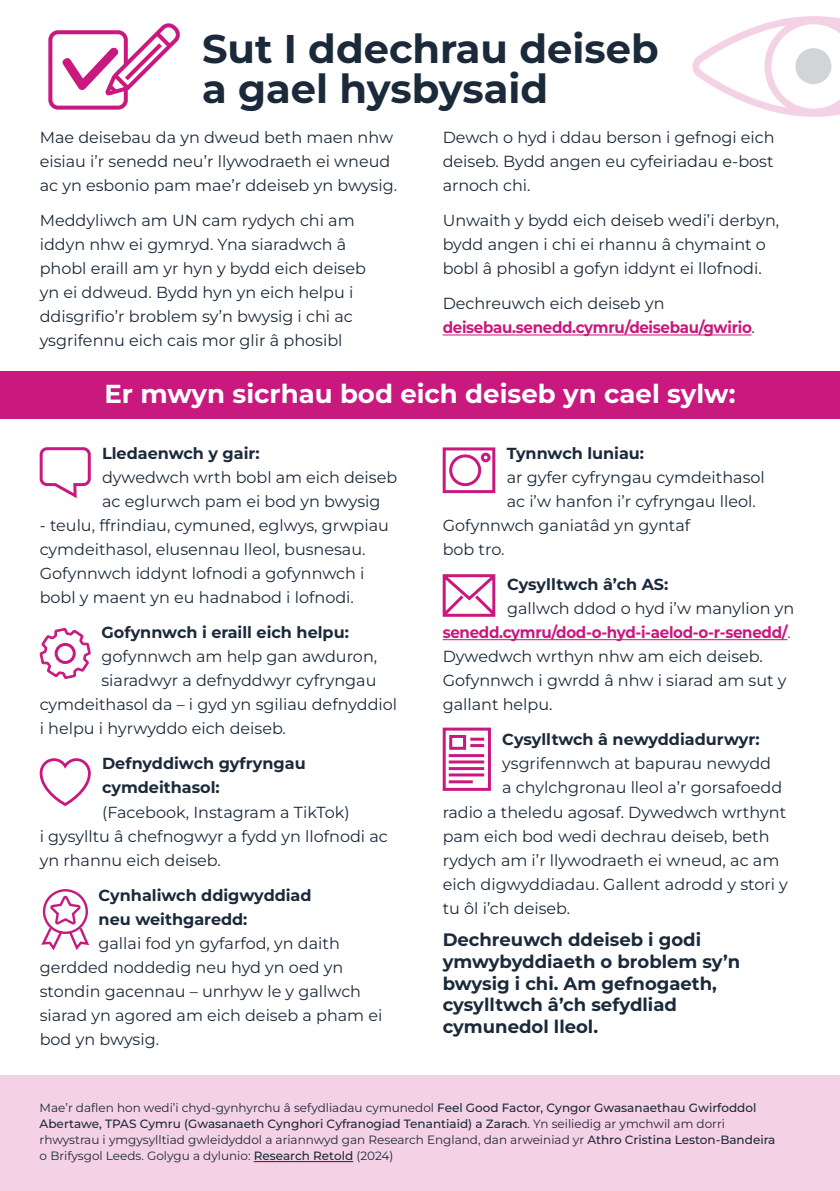
<style>
.page{position:relative;width:840px;height:1191px;background:#fff}
.page>*{position:absolute;margin:0;border:0;box-sizing:border-box;transform-origin:0 0}
.t1{font:700 40px/40px "Montserrat";color:#1b2a3b}
.t2{font:700 26px "Montserrat";color:#fff}
.t3{font:700 18px/21.6px "Montserrat";color:#1b2a3b}
.t4{font:16px/24px "Montserrat";color:#1b2a3b}
.t5{font:700 16px/24px "Montserrat";color:#1b2a3b}
.t6{font:700 16px/24px "Montserrat";letter-spacing:-.02em;color:#c9187e;scale:.94 1}
.t7{font:12px/16px "Montserrat";color:#1b2a3b}
.s1{font-weight:400;color:#1b2a3b}
.s2{font-weight:700;color:#c9187e}
.s3{color:#c9187e}
.s4{font-weight:500}
</style>
<div class="page">
<hr style="left:442px;top:334px;width:309px;height:1px;background:#c9187e">
<div style="left:0;top:1075px;width:839px;height:116px;background:#f4d1e5"></div>
<div style="left:0;top:371px;width:839px;height:47px;background:#c9187e"></div>
<svg style="left:692px;top:16px;width:147px;height:101px"></svg>
<div style="left:795px;top:48px;width:36px;height:36px;background:#d2d5d8;border-radius:50%"></div>
<div style="left:48px;top:30px;width:80px;height:80px;border:4px solid #c9187e;border-radius:8px"></div>
<svg style="left:62px;top:23px;width:118px;height:76px"></svg>
<hr style="left:442px;top:639px;width:345px;height:1px;background:#c9187e">
<svg style="left:39px;top:447px;width:52px;height:52px"></svg>
<svg style="left:39px;top:628px;width:52px;height:51px"></svg>
<div style="left:55px;top:643px;width:21px;height:21px;border:3px solid #c9187e;border-radius:50%"></div>
<svg style="left:39px;top:758px;width:51px;height:48px"></svg>
<svg style="left:442px;top:447px;width:54px;height:47px"></svg>
<svg style="left:442px;top:574px;width:54px;height:43px"></svg>
<svg style="left:442px;top:727px;width:49px;height:64px"></svg>
<div style="left:43px;top:889px;width:45px;height:45px;border:2px solid #c9187e;border-radius:50%"></div>
<svg style="left:41px;top:893px;width:48px;height:58px"></svg>
<hr style="left:254px;top:1161px;width:99px;height:1px;background:#1b2a3b">
<h1 class="t1" style="left:202px;top:28px;width:458px">Sut I ddechrau deiseb a gael hysbysaid</h1>
<p class="t4" style="left:40px;top:124px;width:358px">Mae deisebau da yn dweud beth maen nhw eisiau i’r senedd neu’r llywodraeth ei wneud ac yn esbonio pam mae’r ddeiseb yn bwysig.</p>
<p class="t4" style="left:40px;top:208px;width:327px">Meddyliwch am UN cam rydych chi am iddyn nhw ei gymryd. Yna siaradwch â phobl eraill am yr hyn y bydd eich deiseb yn ei ddweud. Bydd hyn yn eich helpu i ddisgrifio’r broblem sy’n bwysig i chi ac ysgrifennu eich cais mor glir â phosibl</p>
<p class="t4" style="left:442px;top:124px;width:333px;text-align:justify">Dewch o hyd i ddau berson i gefnogi eich deiseb. Bydd angen eu cyfeiriadau e-bost arnoch chi.</p>
<p class="t4" style="left:442px;top:208px;width:338px">Unwaith y bydd eich deiseb wedi’i derbyn, bydd angen i chi ei rhannu â chymaint o bobl â phosibl a gofyn iddynt ei llofnodi.</p>
<p class="t6" style="left:442px;top:291px;width:333px"><span class="s1">Dechreuwch eich deiseb yn </span>deisebau.senedd.cymru/deisebau/gwirio<span class="s1">.</span></p>
<h2 class="t2" style="left:104px;top:377px;width:632px">Er mwyn sicrhau bod eich deiseb yn cael sylw:</h2>
<p class="t5" style="left:102px;top:440px;width:159px">Lledaenwch y gair:</p>
<p class="t4" style="left:102px;top:464px;width:296px">dywedwch wrth bobl am eich deiseb ac eglurwch pam ei bod yn bwysig</p>
<p class="t4" style="left:40px;top:512px;width:350px">- teulu, ffrindiau, cymuned, eglwys, grwpiau cymdeithasol, elusennau lleol, busnesau.<br>Gofynnwch iddynt lofnodi a gofynnwch i bobl y maent yn eu hadnabod i lofnodi.</p>
<p class="t5" style="left:101px;top:620px;width:249px">Gofynnwch i eraill eich helpu:</p>
<p class="t4" style="left:101px;top:644px;width:277px">gofynnwch am help gan awduron,</p>
<p class="t4" style="left:101px;top:668px;width:276px">siaradwyr a defnyddwyr cyfryngau</p>
<p class="t4" style="left:40px;top:692px;width:359px">cymdeithasol da – i gyd yn sgiliau defnyddiol</p>
<p class="t4" style="left:40px;top:716px;width:248px">i helpu i hyrwyddo eich deiseb.</p>
<p class="t5" style="left:102px;top:751px;width:205px">Defnyddiwch gyfryngau cymdeithasol:</p>
<p class="t4" style="left:40px;top:799px;width:349px;text-indent:62px">(Facebook, Instagram a TikTok)<br>i gysylltu â chefnogwyr a fydd yn llofnodi ac yn rhannu eich deiseb.</p>
<p class="t5" style="left:98px;top:882px;width:214px">Cynhaliwch ddigwyddiad neu weithgaredd:</p>
<p class="t4" style="left:40px;top:930px;width:344px;text-indent:59px">gallai fod yn gyfarfod, yn daith gerdded noddedig neu hyd yn oed yn stondin gacennau – unrhyw le y gallwch siarad yn agored am eich deiseb a pham ei bod yn bwysig.</p>
<p class="t5" style="left:506px;top:440px;width:139px">Tynnwch luniau:</p>
<p class="t4" style="left:506px;top:464px;width:259px">ar gyfer cyfryngau cymdeithasol</p>
<p class="t4" style="left:506px;top:488px;width:251px">ac i’w hanfon i’r cyfryngau lleol.</p>
<p class="t4" style="left:442px;top:512px;width:249px">Gofynnwch ganiatâd yn gyntaf</p>
<p class="t4" style="left:442px;top:536px;width:63px">bob tro.</p>
<p class="t5" style="left:507px;top:572px;width:163px">Cysylltwch â’ch AS:</p>
<p class="t4" style="left:442px;top:596px;width:353px;text-indent:64px">gallwch ddod o hyd i’w manylion yn <span class="s2">senedd.cymru/dod-o-hyd-i-aelod-o-r-senedd/</span><span class="s3">.<br></span>Dywedwch wrthyn nhw am eich deiseb.<br>Gofynnwch i gwrdd â nhw i siarad am sut y gallant helpu.</p>
<p class="t5" style="left:502px;top:727px;width:259px">Cysylltwch â newyddiadurwyr:</p>
<p class="t4" style="left:502px;top:751px;width:270px">ysgrifennwch at bapurau newydd</p>
<p class="t4" style="left:502px;top:775px;width:281px">a chylchgronau lleol a’r gorsafoedd</p>
<p class="t4" style="left:442px;top:799px;width:345px">radio a theledu agosaf. Dywedwch wrthynt</p>
<p class="t4" style="left:442px;top:823px;width:328px">pam eich bod wedi dechrau deiseb, beth</p>
<p class="t4" style="left:442px;top:847px;width:338px">rydych am i’r llywodraeth ei wneud, ac am</p>
<p class="t4" style="left:442px;top:871px;width:346px">eich digwyddiadau. Gallent adrodd y stori y</p>
<p class="t4" style="left:442px;top:895px;width:129px">tu ôl i’ch deiseb.</p>
<p class="t3" style="left:442px;top:928px;width:299px">Dechreuwch ddeiseb i godi ymwybyddiaeth o broblem sy’n bwysig i chi. Am gefnogaeth, cysylltwch â’ch sefydliad cymunedol lleol.</p>
<p class="t7" style="left:40px;top:1099px;width:736px">Mae’r daflen hon wedi’i chyd-gynhyrchu â sefydliadau cymunedol <span class="s4">Feel Good Factor, Cyngor Gwasanaethau Gwirfoddol Abertawe, TPAS Cymru (Gwasanaeth Cynghori Cyfranogiad Tenantiaid) a Zarach</span>. Yn seiliedig ar ymchwil am dorri rhwystrau i ymgysylltiad gwleidyddol a ariannwyd gan Research England, dan arweiniad yr <span class="s4">Athro Cristina Leston-Bandeira </span>o Brifysgol Leeds. Golygu a dylunio: <span class="s4">Research Retold</span> (2024)</p>
</div>
